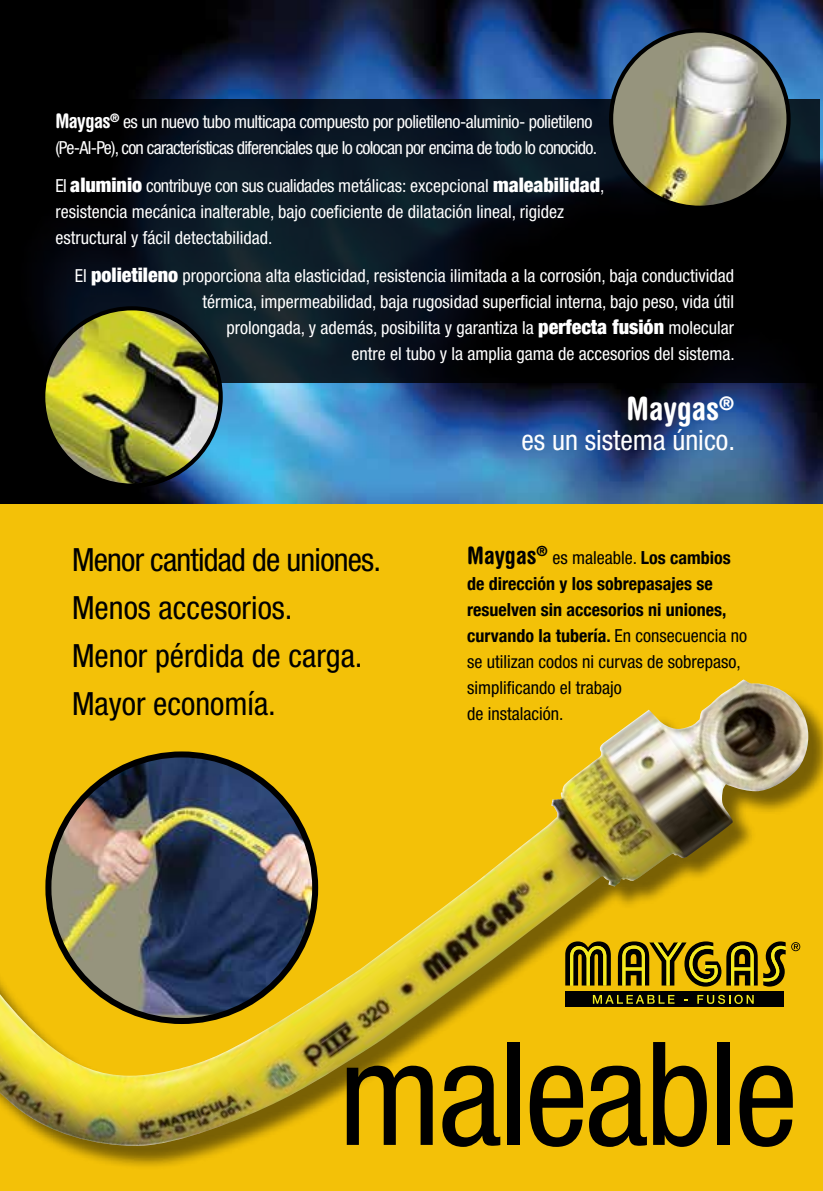
<style>
.page{position:relative;width:823px;height:1191px;background:#fff}
.page>*{position:absolute;margin:0;border:0;box-sizing:border-box;transform-origin:0 0}
.t1{font:condensed 144px "Helvetica Neue";letter-spacing:-.025em;color:#000}
.t2{font:condensed 32px/48px "Helvetica Neue";color:#000}
.t3{font:700 condensed 32px "Helvetica Rounded";color:#fff}
.t4{font:condensed 28px "Helvetica Neue";color:#fff}
.t5{font:condensed 18px/26px "Helvetica Neue";color:#fff}
.t6{font:condensed 18px/26px "Helvetica Neue";color:#000}
.t7{font:condensed 18px/26px "Helvetica Neue";letter-spacing:-.04em;color:#fff}
.s1{font-family:"Helvetica Rounded";font-weight:700;font-size:20px}
.s2{font-weight:900;font-size:20px}
.s3{font-family:"Helvetica Rounded";font-weight:700;font-size:24px}
.s4{font-weight:700}
</style>
<div class="page">
<div style="left:0;top:488px;width:822px;height:703px;background:#f3c108"></div>
<img style="left:0;top:0;width:822px;height:504px">
<svg style="left:0;top:99px;width:819px;height:284px;background:#060d14"></svg>
<img style="left:610px;top:39px;width:178px;height:169px">
<div style="left:608px;top:28px;width:182px;height:182px;border:4px solid #000;border-radius:50%"></div>
<img style="left:43px;top:308px;width:177px;height:177px;border-radius:89px">
<div style="left:41px;top:306px;width:182px;height:182px;border:4px solid #000;border-radius:50%"></div>
<div style="left:0;top:683px;width:822px;height:487px;background:#000;opacity:.5"></div>
<img style="left:44px;top:680px;width:699px;height:395px">
<p class="t7" style="left:55px;top:109px;width:543px"><span class="s1">Maygas</span><sup>®</sup> es un nuevo tubo multicapa compuesto por polietileno-aluminio- polietileno (Pe-Al-Pe), con características diferenciales que lo colocan por encima de todo lo conocido.</p>
<p class="t5" style="left:55px;top:173px;width:550px">El <span class="s2">aluminio</span> contribuye con sus cualidades metálicas: excepcional <span class="s2">maleabilidad</span>, resistencia mecánica inalterable, bajo coeficiente de dilatación lineal, rigidez estructural y fácil detectabilidad.</p>
<p class="t5" style="left:75px;top:263px;width:661px;text-align:right">El <span class="s2">polietileno</span> proporciona alta elasticidad, resistencia ilimitada a la corrosión, baja conductividad térmica, impermeabilidad, baja rugosidad superficial interna, bajo peso, vida útil<br>prolongada, y además, posibilita y garantiza la <span class="s2">perfecta fusión</span> molecular<br>entre el tubo y la amplia gama de accesorios del sistema.</p>
<h2 class="t3" style="left:626px;top:389px;width:109px">Maygas<sup>®</sup></h2>
<h3 class="t4" style="left:521px;top:424px;width:215px">es un sistema único.</h3>
<h2 class="t2" style="left:72px;top:535px;width:310px">Menor cantidad de uniones.<br>Menos accesorios.<br>Menor pérdida de carga.<br>Mayor economía.</h2>
<p class="t6" style="left:467px;top:545px;width:281px"><span class="s3">Maygas</span><sup>®</sup> es maleable. <span class="s4">Los cambios de dirección y los sobrepasajes se resuelven sin accesorios ni uniones, curvando la tubería.</span> En consecuencia no se utilizan codos ni curvas de sobrepaso, simplificando el trabajo<br>de instalación.</p>
<h1 class="t1" style="left:337px;top:1010px;width:461px">maleable</h1>
</div>
